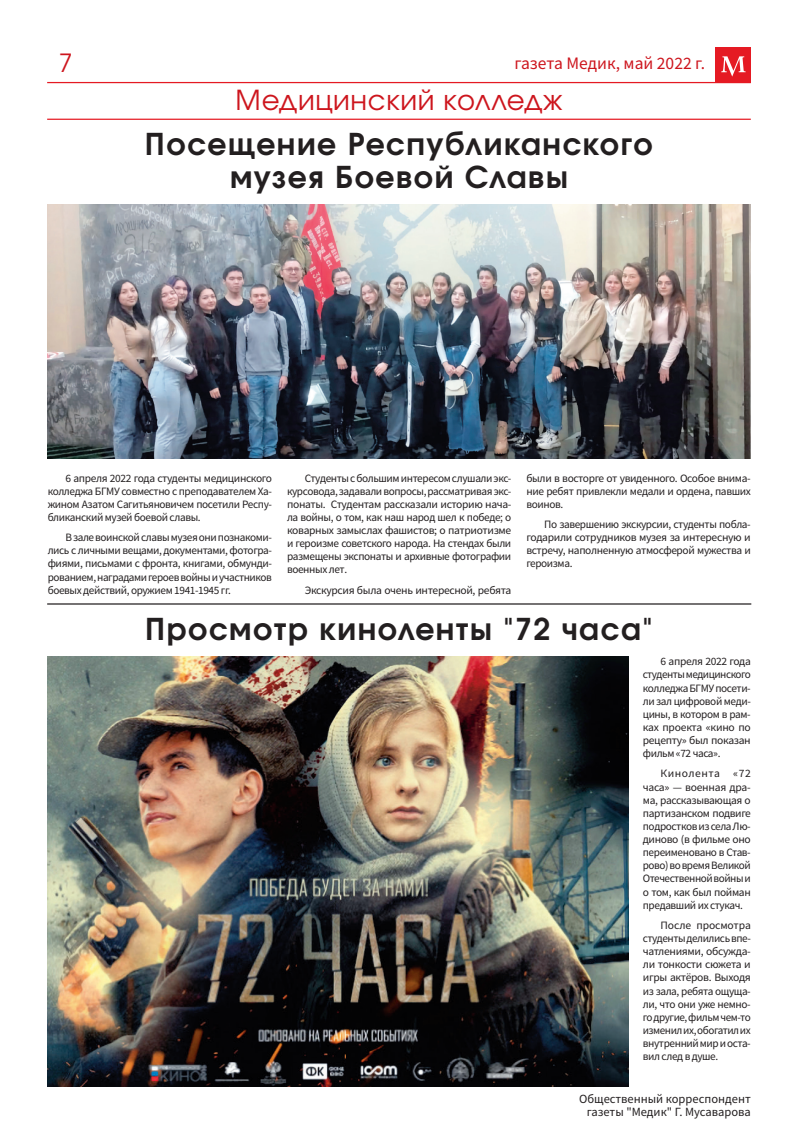
<style>
.page{position:relative;width:798px;height:1134px;background:#fff}
.page>*{position:absolute;margin:0;border:0;box-sizing:border-box;transform-origin:0 0}
.t1{font:700 30px/32.5px "Evolventa";letter-spacing:.05em;color:#231f20;text-align:center}
.t2{font:27.5px "Evolventa";letter-spacing:.025em;color:#cd151d}
.t3{font:25px "Evolventa";color:#cd151d}
.t4{font:17.5px "Source Sans Pro";color:#cd151d}
.t5{font:12.5px/13.1px "Source Sans Pro";color:#231f20;text-align:right}
.t6{font:11.25px/13.1px "Source Sans Pro";letter-spacing:-.035em;color:#231f20;text-align:justify}
</style>
<div class="page">
<div style="left:715px;top:47px;width:35px;height:36px;background:#e51a23"></div>
<svg style="left:721px;top:56px;width:24px;height:21px"></svg>
<hr style="left:47px;top:82px;width:703px;height:1px;background:#e51a23">
<hr style="left:47px;top:119px;width:703px;height:1px;background:#e51a23">
<hr style="left:47px;top:603px;width:704px;height:2px;background:#231f20">
<img style="left:48px;top:204px;width:702px;height:255px">
<img style="left:47px;top:657px;width:581px;height:430px">
<h3 class="t3" style="left:59px;top:48px;width:15px">7</h3>
<h3 class="t4" style="left:514px;top:52px;width:192px">газета Медик, май 2022 г.</h3>
<h2 class="t2" style="left:235px;top:83px;width:328px">Медицинский колледж</h2>
<h1 class="t1" style="left:145px;top:128px;width:509px">Посещение Республиканского музея Боевой Славы</h1>
<p class="t6" style="left:48px;top:471px;width:226px;text-indent:18px">6 апреля 2022 года студенты медицинского колледжа БГМУ совместно с преподавателем Ха&shy;жином Азатом Сагитьяновичем посетили Респу&shy;бликанский музей боевой славы.</p>
<p class="t6" style="left:48px;top:531px;width:226px;text-indent:18px">В зале воинской славы музея они познакоми&shy;лись с личными вещами, документами, фотогра&shy;фиями, письмами с фронта, книгами, обмунди&shy;рованием, наградами героев войны и участников боевых действий, оружием 1941-1945 гг.</p>
<p class="t6" style="left:287px;top:471px;width:226px;text-indent:18px">Студенты с большим интересом слушали экс&shy;курсовода, задавали вопросы, рассматривая экс&shy;понаты. Студентам рассказали историю нача&shy;ла войны, о том, как наш народ шел к победе; о коварных замыслах фашистов; о патриотизме и героизме советского народа. На стендах были размещены экспонаты и архивные фотографии военных лет.</p>
<p class="t6" style="left:305px;top:583px;width:208px">Экскурсия была очень интересной, ребята</p>
<p class="t6" style="left:526px;top:471px;width:226px">были в восторге от увиденного. Особое внима&shy;ние ребят привлекли медали и ордена, павших воинов.</p>
<p class="t6" style="left:526px;top:518px;width:226px;text-indent:18px">По завершению экскурсии, студенты побла&shy;годарили сотрудников музея за интересную и встречу, наполненную атмосферой мужества и героизма.</p>
<h1 class="t1" style="left:145px;top:612px;width:508px">Просмотр киноленты "72 часа"</h1>
<p class="t6" style="left:642px;top:655px;width:109px;text-indent:18px">6 апреля 2022 года студенты медицинского колледжа БГМУ посети&shy;ли зал цифровой меди&shy;цины, в котором в рам&shy;ках проекта «кино по рецепту» был показан фильм «72 часа».</p>
<p class="t6" style="left:642px;top:767px;width:109px;text-indent:18px">Кинолента «72 часа» — военная дра&shy;ма, рассказывающая о партизанском подвиге подростков из села Лю&shy;диново (в фильме оно переименовано в Став&shy;рово) во время Великой Отечественной войны и о том, как был пойман предавший их стукач.</p>
<p class="t6" style="left:642px;top:918px;width:109px;text-indent:18px">После просмотра студенты делились впе&shy;чатлениями, обсужда&shy;ли тонкости сюжета и игры актёров. Выходя из зала, ребята ощуща&shy;ли, что они уже немно&shy;го другие, фильм чем-то изменил их, обогатил их внутренний мир и оста&shy;вил след в душе.</p>
<p class="t5" style="left:579px;top:1092px;width:173px">Общественный корреспондент газеты "Медик" Г. Мусаварова</p>
</div>
